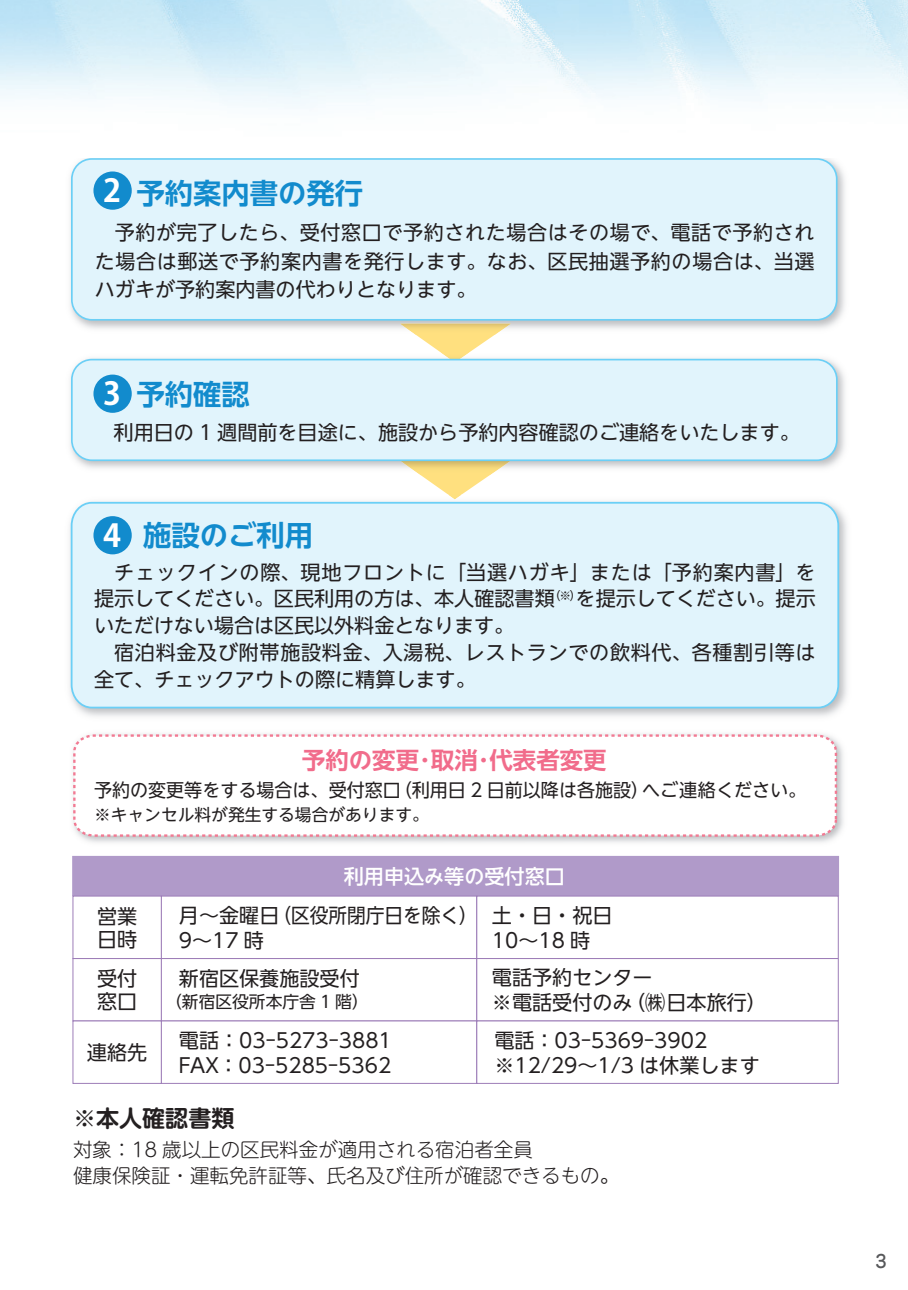
<style>
.page{position:relative;width:908px;height:1290px;background:#fff}
.page>*{position:absolute;margin:0;border:0;box-sizing:border-box;transform-origin:0 0}
.t1{font:700 31.25px "Koz Go Pr 6 N";color:#fff}
.t2{font:700 28.25px "UD Shin Go NT Pro De";color:#128bcd}
.t3{font:700 23.5px "UD Shin Go NT Pro De";color:#f16c8b}
.t4{font:700 23px "UD Shin M Go Pr 6 De";color:#231f20}
.t5{font:20px/25px "UD Shin Go NT Pro";color:#231f20}
.t6{font:500 20px "UD Shin Go NT Pro";color:#fff}
.t7{font:300 19.5px/26.5px "UD Shin M Go Pr 6";color:#231f20}
.t8{font:18.5px "UD Shin Go NT Pro";color:#231f20}
.t9{font:500 17.75px "Jun 34 Pro";color:#57585a}
.t10{font:16.75px "UD Shin Go NT Pro";color:#231f20}
</style>
<div class="page">
<img style="left:0;top:0;width:907px;height:108px">
<svg style="left:415px;top:334px;width:81px;height:18px"></svg>
<img style="left:82px;top:741px;width:762px;height:102px">
<svg style="left:73px;top:734px;width:764px;height:104px"></svg>
<img style="left:70px;top:158px;width:775px;height:171px">
<img style="left:400px;top:324px;width:110px;height:10px">
<div style="left:72px;top:159px;width:764px;height:161px;background:#e1f4fc;border-radius:20px"></div>
<div style="left:71px;top:158px;width:766px;height:163px;border:2px solid #6bcff6;border-radius:20px"></div>
<img style="left:70px;top:352px;width:775px;height:116px">
<img style="left:440px;top:352px;width:29px;height:7px">
<div style="left:72px;top:360px;width:764px;height:100px;background:#e1f4fc;border-radius:20px"></div>
<div style="left:71px;top:359px;width:766px;height:102px;border:2px solid #6bcff6;border-radius:20px"></div>
<img style="left:69px;top:499px;width:778px;height:218px">
<svg style="left:400px;top:460px;width:110px;height:39px"></svg>
<div style="left:70px;top:501px;width:769px;height:208px;background:#e1f4fc"></div>
<div style="left:73px;top:857px;width:764px;height:38px;background:#b09ac9"></div>
<div style="left:72px;top:856px;width:766px;height:40px;border:2px solid #b09ac9"></div>
<div style="left:72px;top:958px;width:90px;height:63px;border:1px solid #9d7db8"></div>
<div style="left:72px;top:895px;width:90px;height:64px;border:1px solid #9d7db8"></div>
<div style="left:72px;top:1020px;width:90px;height:64px;border:1px solid #9d7db8"></div>
<div style="left:161px;top:895px;width:316px;height:64px;border:1px solid #9d7db8"></div>
<div style="left:161px;top:1020px;width:316px;height:64px;border:1px solid #9d7db8"></div>
<div style="left:476px;top:895px;width:362px;height:64px;border:1px solid #9d7db8"></div>
<div style="left:476px;top:1020px;width:362px;height:64px;border:1px solid #9d7db8"></div>
<div style="left:93px;top:171px;width:39px;height:39px;background:#128bcd;border-radius:50%"></div>
<div style="left:93px;top:375px;width:39px;height:38px;background:#128bcd;border-radius:50%"></div>
<div style="left:93px;top:516px;width:39px;height:38px;background:#128bcd;border-radius:50%"></div>
<h1 class="t1" style="left:103px;top:173px;width:19px">2</h1>
<h2 class="t2" style="left:108px;top:170px;width:256px">　予約案内書の発行</h2>
<p class="t5" style="left:95px;top:218px;width:721px;line-height:28.5px;text-align:justify">　予約が完了したら、受付窓口で予約された場合はその場で、電話で予約された場合は郵送で予約案内書を発行します。なお、区民抽選予約の場合は、当選ハガキが予約案内書の代わりとなります。</p>
<h1 class="t1" style="left:103px;top:376px;width:19px">3</h1>
<h2 class="t2" style="left:108px;top:371px;width:143px">　予約確認</h2>
<p class="t5" style="left:93px;top:420px;width:707px">　利用日の 1 週間前を目途に、施設から予約内容確認のご連絡をいたします。</p>
<h2 class="t2" style="left:143px;top:512px;width:171px">施設のご利用</h2>
<p class="t5" style="left:94px;top:558px;width:723px;line-height:26.8px">　チェックインの際、現地フロントに「当選ハガキ」または「予約案内書」を提示してください。区民利用の方は、本人確認書類<sup>（※）</sup>を提示してください。提示いただけない場合は区民以外料金となります。<br>　宿泊料金及び附帯施設料金、入湯税、レストランでの飲料代、各種割引等は全て、チェックアウトの際に精算します。</p>
<h1 class="t1" style="left:103px;top:517px;width:19px">4</h1>
<p class="t3" style="left:302px;top:741px;width:306px">予約の変更･取消･代表者変更</p>
<p class="t8" style="left:94px;top:775px;width:713px">予約の変更等をする場合は、受付窓口（利用日 2 日前以降は各施設）へご連絡ください。</p>
<p class="t10" style="left:94px;top:801px;width:336px">※キャンセル料が発生する場合があります。</p>
<p class="t6" style="left:344px;top:860px;width:222px">利用申込み等の受付窓口</p>
<p class="t5" style="left:97px;top:903px;width:42px;line-height:23.5px">営業日時</p>
<p class="t5" style="left:179px;top:902px;width:300px">月～金曜日（区役所閉庁日を除く）<br>9～17 時</p>
<p class="t5" style="left:179px;top:965px;width:182px">新宿区保養施設受付</p>
<p class="t10" style="left:165px;top:988px;width:205px">（新宿区役所本庁舎 1 階）</p>
<p class="t5" style="left:492px;top:902px;width:122px">土・日・祝日<br>10～18 時</p>
<p class="t5" style="left:492px;top:964px;width:276px">電話予約センター<br>※電話受付のみ（㈱日本旅行）</p>
<p class="t5" style="left:97px;top:966px;width:42px;line-height:23.5px">受付窓口</p>
<p class="t5" style="left:87px;top:1039px;width:62px">連絡先</p>
<p class="t5" style="left:179px;top:1027px;width:214px">電話：03-5273-3881<br>FAX：03-5285-5362</p>
<p class="t5" style="left:494px;top:1027px;width:267px">電話：03-5369-3902 ※12/29～1/3 は休業します</p>
<p class="t4" style="left:73px;top:1098px;width:163px">※本人確認書類</p>
<p class="t7" style="left:73px;top:1135px;width:547px">対象：18 歳以上の区民料金が適用される宿泊者全員<br>健康保険証・運転免許証等、氏名及び住所が確認できるもの。</p>
<p class="t9" style="left:875px;top:1247px;width:13px">3</p>
</div>
